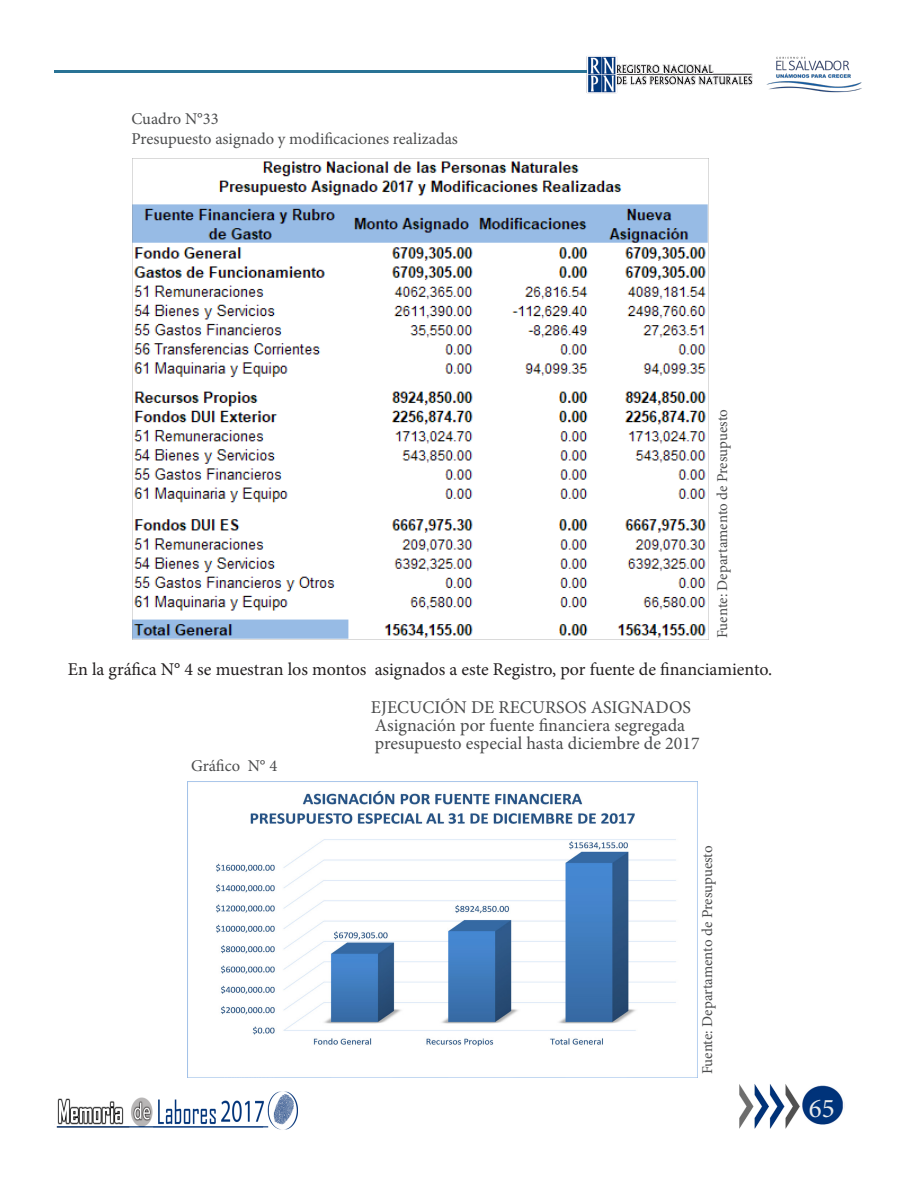
<style>
.page{position:relative;width:918px;height:1188px;background:#fff}
.page>*{position:absolute;margin:0;border:0;box-sizing:border-box;transform-origin:0 0}
.t1{font:27px "Minion Pro";color:#e9eaeb}
.t2{font:18px "Minion Pro";color:#4b4c4d}
.t3{font:18px "Minion Pro";color:#231f20}
.t4{font:16.5px "Minion Pro";color:#4b4c4d}
.t5{font:15px "Minion Pro";letter-spacing:-.005em;color:#4b4c4d}
</style>
<div class="page">
<img style="left:587px;top:56px;width:166px;height:38px">
<img style="left:766px;top:56px;width:96px;height:37px">
<hr style="left:54px;top:71px;width:533px;height:2px;background:#297395">
<img style="left:739px;top:1084px;width:106px;height:45px">
<img style="left:56px;top:1091px;width:242px;height:39px">
<img style="left:132px;top:158px;width:577px;height:482px">
<img style="left:188px;top:781px;width:509px;height:297px">
<p class="t4" style="left:131px;top:108px;width:89px">Cuadro N°33</p>
<p class="t4" style="left:131px;top:128px;width:328px">Presupuesto asignado y modificaciones realizadas</p>
<p class="t5" style="left:712px;top:638px;width:230px;rotate:-90deg">Fuente: Departamento de Presupuesto</p>
<p class="t3" style="left:68px;top:658px;width:706px">En la gráfica N° 4 se muestran los montos asignados a este Registro, por fuente de financiamiento.</p>
<p class="t4" style="left:191px;top:755px;width:88px">Gráfico N° 4</p>
<p class="t2" style="left:371px;top:695px;width:322px">EJECUCIÓN DE RECURSOS ASIGNADOS</p>
<p class="t2" style="left:375px;top:713px;width:312px">Asignación por fuente financiera segregada</p>
<p class="t2" style="left:375px;top:731px;width:326px">presupuesto especial hasta diciembre de 2017</p>
<p class="t5" style="left:697px;top:1074px;width:230px;rotate:-90deg">Fuente: Departamento de Presupuesto</p>
<p class="t1" style="left:809px;top:1090px;width:27px">65</p>
</div>
